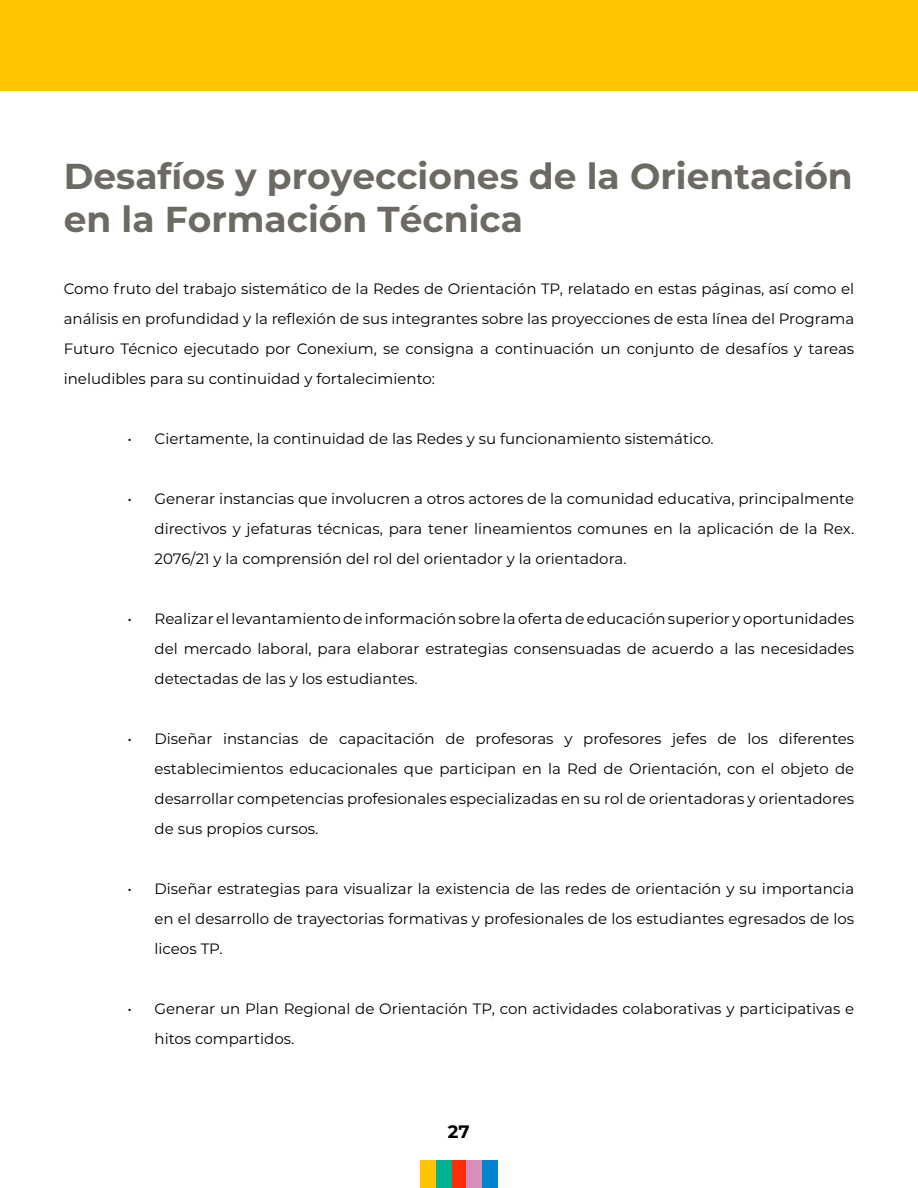
<style>
.page{position:relative;width:918px;height:1188px;background:#fff}
.page>*{position:absolute;margin:0;border:0;box-sizing:border-box;transform-origin:0 0}
.t1{font:100 36px/43.2px "Montserrat";color:#6c6a63}
.t2{font:700 18px "Montserrat";color:#000}
.t3{font:15px/30px "Montserrat";color:#000;text-align:justify}
</style>
<div class="page">
<div style="left:421px;top:1161px;width:15px;height:27px;background:#ffc400"></div>
<div style="left:452px;top:1161px;width:15px;height:27px;background:#ff2e05"></div>
<div style="left:482px;top:1161px;width:15px;height:27px;background:#0083ce"></div>
<div style="left:436px;top:1161px;width:15px;height:27px;background:#00b48f"></div>
<div style="left:467px;top:1161px;width:15px;height:27px;background:#d88dbc"></div>
<div style="left:0;top:0;width:918px;height:91px;background:#ffc400"></div>
<h1 class="t1" style="left:64px;top:154px;width:791px">Desafíos y proyecciones de la Orientación en la Formación Técnica</h1>
<p class="t3" style="left:64px;top:273px;width:792px">Como fruto del trabajo sistemático de la Redes de Orientación TP, relatado en estas páginas, así como el análisis en profundidad y la reflexión de sus integrantes sobre las proyecciones de esta línea del Programa Futuro Técnico ejecutado por Conexium, se consigna a continuación un conjunto de desafíos y tareas ineludibles para su continuidad y fortalecimiento:</p>
<p class="t3" style="left:128px;top:423px;width:588px">• Ciertamente, la continuidad de las Redes y su funcionamiento sistemático.</p>
<p class="t3" style="left:155px;top:483px;width:701px;text-indent:-27px">• Generar instancias que involucren a otros actores de la comunidad educativa, principalmente directivos y jefaturas técnicas, para tener lineamientos comunes en la aplicación de la Rex.<br>2076/21 y la comprensión del rol del orientador y la orientadora.</p>
<p class="t3" style="left:155px;top:603px;width:701px;text-indent:-27px">• Realizar el levantamiento de información sobre la oferta de educación superior y oportunidades del mercado laboral, para elaborar estrategias consensuadas de acuerdo a las necesidades detectadas de las y los estudiantes.</p>
<p class="t3" style="left:155px;top:723px;width:701px;text-indent:-27px">• Diseñar instancias de capacitación de profesoras y profesores jefes de los diferentes establecimientos educacionales que participan en la Red de Orientación, con el objeto de desarrollar competencias profesionales especializadas en su rol de orientadoras y orientadores de sus propios cursos.</p>
<p class="t3" style="left:155px;top:873px;width:701px;text-indent:-27px">• Diseñar estrategias para visualizar la existencia de las redes de orientación y su importancia en el desarrollo de trayectorias formativas y profesionales de los estudiantes egresados de los liceos TP.</p>
<p class="t3" style="left:155px;top:993px;width:701px;text-indent:-27px">• Generar un Plan Regional de Orientación TP, con actividades colaborativas y participativas e hitos compartidos.</p>
<p class="t2" style="left:448px;top:1118px;width:23px">27</p>
</div>
